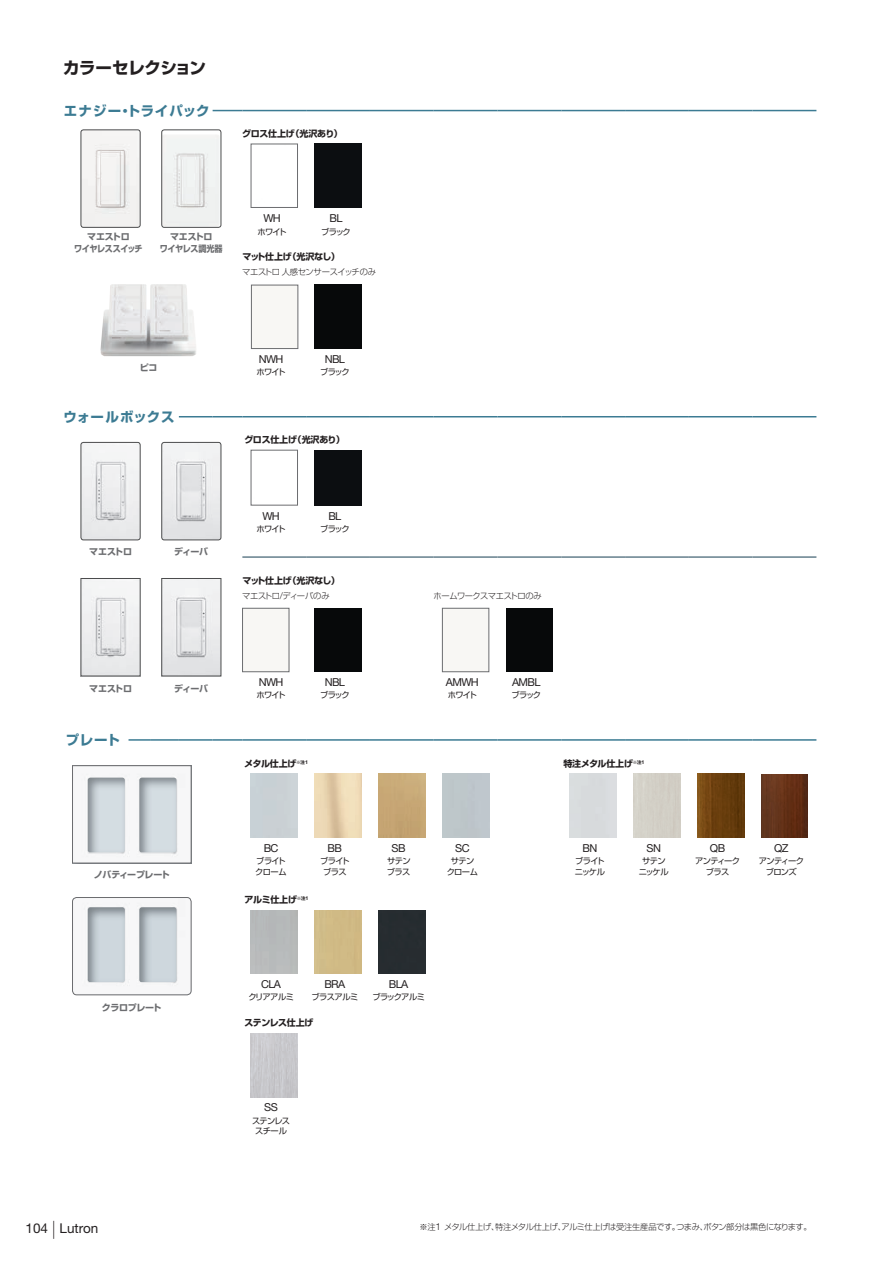
<style>
.page{position:relative;width:893px;height:1263px;background:#fff}
.page>*{position:absolute;margin:0;border:0;box-sizing:border-box;transform-origin:0 0}
.t1{font:700 16.5px "Shin Go Pr 6";letter-spacing:-.03em;color:#231f20}
.t2{font:700 13.5px "Shin Go Pr 6";letter-spacing:.045em;color:#3c7b93}
.t3{font:13.5px "Helvetica Neue LT Std";color:#231f20}
.t4{font:700 13.5px "Shin Go Pr 6";letter-spacing:.015em;color:#3c7b93}
.t5{font:10.95px "Helvetica Neue LT Std";letter-spacing:-.055em;color:#231f20}
.t6{font:700 9px "Shin Go Pr 6";letter-spacing:-.025em;color:#231f20}
.t7{font:700 9px/12px "Shin Go Pr 6";letter-spacing:-.035em;color:#6c6d70;text-align:center}
.t8{font:700 9px "Shin Go Pr 6";letter-spacing:-.045em;color:#231f20}
.t9{font:8.25px/10.5px "Shin Go Pr 6";letter-spacing:-.085em;color:#231f20;text-align:center}
.t10{font:300 8.25px "Shin Go Pr 6";letter-spacing:-.04em;color:#231f20}
.t11{font:8.25px/10.5px "Shin Go Pr 6";letter-spacing:-.12em;color:#231f20}
.s1{font-family:"Helvetica Neue LT Std";font-size:9.45px}
.s2{font-weight:100;font-size:18px}
.s3{font-family:"Helvetica Neue LT Std";font-size:9.75px}
</style>
<div class="page">
<img style="left:81px;top:442px;width:59px;height:98px">
<div style="left:81px;top:442px;width:59px;height:98px;border:1px solid #4b4c4d;border-radius:3px"></div>
<img style="left:100px;top:284px;width:96px;height:72px">
<svg style="left:81px;top:578px;width:59px;height:98px"></svg>
<img style="left:162px;top:442px;width:59px;height:98px">
<div style="left:162px;top:442px;width:59px;height:98px;border:1px solid #4b4c4d;border-radius:3px"></div>
<img style="left:81px;top:130px;width:59px;height:97px">
<div style="left:81px;top:130px;width:59px;height:97px;border:1px solid #4b4c4d;border-radius:3px"></div>
<img style="left:162px;top:135px;width:57px;height:92px">
<div style="left:162px;top:130px;width:59px;height:97px;border:1px solid #4b4c4d;border-radius:3px"></div>
<svg style="left:161px;top:578px;width:60px;height:98px"></svg>
<img style="left:73px;top:897px;width:118px;height:98px">
<div style="left:72px;top:897px;width:119px;height:98px;border:1px solid #6c6d70;border-radius:4px"></div>
<svg style="left:72px;top:765px;width:120px;height:98px"></svg>
<hr style="left:242px;top:556px;width:64px;height:2px;background:#647f8c">
<hr style="left:306px;top:556px;width:64px;height:2px;background:#647f8c">
<hr style="left:370px;top:556px;width:64px;height:2px;background:#647f8c">
<hr style="left:434px;top:556px;width:63px;height:2px;background:#647f8c">
<hr style="left:497px;top:556px;width:64px;height:2px;background:#647f8c">
<hr style="left:561px;top:556px;width:64px;height:2px;background:#647f8c">
<hr style="left:625px;top:556px;width:64px;height:2px;background:#647f8c">
<hr style="left:689px;top:556px;width:64px;height:2px;background:#647f8c">
<hr style="left:753px;top:556px;width:63px;height:2px;background:#647f8c">
<svg style="left:213px;top:110px;width:29px;height:1px"></svg>
<hr style="left:242px;top:110px;width:64px;height:1px;background:#3c7b93">
<hr style="left:306px;top:110px;width:64px;height:1px;background:#3c7b93">
<hr style="left:370px;top:110px;width:64px;height:1px;background:#3c7b93">
<hr style="left:434px;top:110px;width:63px;height:1px;background:#3c7b93">
<hr style="left:497px;top:110px;width:64px;height:1px;background:#3c7b93">
<hr style="left:561px;top:110px;width:64px;height:1px;background:#3c7b93">
<hr style="left:625px;top:110px;width:64px;height:1px;background:#3c7b93">
<hr style="left:689px;top:110px;width:64px;height:1px;background:#3c7b93">
<hr style="left:753px;top:110px;width:63px;height:1px;background:#3c7b93">
<hr style="left:179px;top:416px;width:34px;height:1px;background:#3c7b93">
<svg style="left:213px;top:416px;width:29px;height:1px"></svg>
<hr style="left:242px;top:416px;width:64px;height:1px;background:#3c7b93">
<hr style="left:306px;top:416px;width:64px;height:1px;background:#3c7b93">
<hr style="left:370px;top:416px;width:64px;height:1px;background:#3c7b93">
<hr style="left:434px;top:416px;width:63px;height:1px;background:#3c7b93">
<hr style="left:497px;top:416px;width:64px;height:1px;background:#3c7b93">
<hr style="left:561px;top:416px;width:64px;height:1px;background:#3c7b93">
<hr style="left:625px;top:416px;width:64px;height:1px;background:#3c7b93">
<hr style="left:689px;top:416px;width:64px;height:1px;background:#3c7b93">
<hr style="left:753px;top:416px;width:63px;height:1px;background:#3c7b93">
<hr style="left:213px;top:739px;width:29px;height:2px;background:#3c7b93">
<hr style="left:242px;top:739px;width:64px;height:2px;background:#3c7b93">
<hr style="left:306px;top:739px;width:64px;height:2px;background:#3c7b93">
<hr style="left:370px;top:739px;width:64px;height:2px;background:#3c7b93">
<hr style="left:434px;top:739px;width:63px;height:2px;background:#3c7b93">
<hr style="left:497px;top:739px;width:64px;height:2px;background:#3c7b93">
<hr style="left:561px;top:739px;width:64px;height:2px;background:#3c7b93">
<hr style="left:625px;top:739px;width:64px;height:2px;background:#3c7b93">
<hr style="left:689px;top:739px;width:64px;height:2px;background:#3c7b93">
<hr style="left:753px;top:739px;width:63px;height:2px;background:#3c7b93">
<hr style="left:129px;top:739px;width:21px;height:2px;background:#3c7b93">
<hr style="left:150px;top:739px;width:29px;height:2px;background:#3c7b93">
<hr style="left:179px;top:739px;width:34px;height:2px;background:#3c7b93">
<div style="left:251px;top:144px;width:47px;height:64px;border:1px solid #6c6d70"></div>
<div style="left:315px;top:144px;width:46px;height:64px;background:#0c0e11"></div>
<div style="left:251px;top:285px;width:47px;height:64px;border:1px solid #6c6d70"></div>
<div style="left:315px;top:285px;width:46px;height:64px;background:#07090a"></div>
<div style="left:251px;top:450px;width:47px;height:55px;border:1px solid #6c6d70"></div>
<div style="left:315px;top:450px;width:46px;height:55px;background:#0c0e11"></div>
<div style="left:242px;top:608px;width:47px;height:64px;border:1px solid #6c6d70"></div>
<div style="left:315px;top:608px;width:46px;height:64px;background:#07090a"></div>
<div style="left:442px;top:608px;width:47px;height:64px;border:1px solid #6c6d70"></div>
<div style="left:506px;top:608px;width:47px;height:64px;background:#07090a"></div>
<img style="left:697px;top:774px;width:47px;height:64px">
<img style="left:761px;top:774px;width:47px;height:63px">
<div style="left:378px;top:910px;width:47px;height:64px;background:#272c30"></div>
<img style="left:251px;top:1033px;width:47px;height:64px">
<h1 class="t1" style="left:63px;top:55px;width:144px">カラーセレクション</h1>
<h2 class="t2" style="left:64px;top:100px;width:147px">エナジー・トライパック</h2>
<p class="t6" style="left:242px;top:127px;width:102px">グロス仕上げ（光沢あり）</p>
<p class="t7" style="left:74px;top:230px;width:70px">マエストロ<br>ワイヤレススイッチ</p>
<p class="t7" style="left:160px;top:230px;width:64px">マエストロ<br>ワイヤレス調光器</p>
<h3 class="t5" style="left:263px;top:212px;width:19px">WH</h3>
<h3 class="t5" style="left:329px;top:212px;width:14px">BL</h3>
<p class="t9" style="left:258px;top:226px;width:31px">ホワイト</p>
<p class="t9" style="left:321px;top:226px;width:31px">ブラック</p>
<p class="t6" style="left:242px;top:250px;width:99px">マット仕上げ（光沢なし）</p>
<p class="t10" style="left:242px;top:265px;width:135px">マエストロ人感センサースイッチのみ</p>
<p class="t7" style="left:140px;top:361px;width:19px">ピコ</p>
<h2 class="t4" style="left:64px;top:406px;width:113px">ウォールボックス</h2>
<p class="t7" style="left:89px;top:545px;width:44px">マエストロ</p>
<p class="t7" style="left:174px;top:545px;width:35px">ディーバ</p>
<h3 class="t5" style="left:259px;top:352px;width:26px">NWH</h3>
<h3 class="t5" style="left:325px;top:352px;width:22px">NBL</h3>
<p class="t9" style="left:256px;top:366px;width:31px">ホワイト</p>
<p class="t9" style="left:320px;top:366px;width:31px">ブラック</p>
<p class="t6" style="left:244px;top:433px;width:102px">グロス仕上げ（光沢あり）</p>
<h3 class="t5" style="left:262px;top:510px;width:19px">WH</h3>
<h3 class="t5" style="left:328px;top:510px;width:14px">BL</h3>
<p class="t9" style="left:256px;top:523px;width:31px">ホワイト</p>
<p class="t9" style="left:320px;top:523px;width:31px">ブラック</p>
<p class="t6" style="left:242px;top:573px;width:99px">マット仕上げ（光沢なし）</p>
<p class="t10" style="left:242px;top:589px;width:89px">マエストロ<span class="s1">/</span>ディーバのみ</p>
<p class="t10" style="left:433px;top:589px;width:110px">ホームワークスマエストロのみ</p>
<p class="t7" style="left:89px;top:682px;width:44px">マエストロ</p>
<h2 class="t2" style="left:66px;top:729px;width:56px">プレート</h2>
<p class="t7" style="left:174px;top:682px;width:35px">ディーバ</p>
<p class="t7" style="left:94px;top:868px;width:77px">ノバティープレート</p>
<p class="t7" style="left:102px;top:1001px;width:61px">クラロプレート</p>
<h3 class="t5" style="left:259px;top:676px;width:26px">NWH</h3>
<h3 class="t5" style="left:325px;top:676px;width:22px">NBL</h3>
<h3 class="t5" style="left:446px;top:676px;width:34px">AMWH</h3>
<h3 class="t5" style="left:512px;top:676px;width:30px">AMBL</h3>
<p class="t9" style="left:256px;top:689px;width:31px">ホワイト</p>
<p class="t9" style="left:320px;top:689px;width:31px">ブラック</p>
<p class="t9" style="left:448px;top:689px;width:31px">ホワイト</p>
<p class="t9" style="left:511px;top:689px;width:31px">ブラック</p>
<p class="t6" style="left:244px;top:756px;width:65px">メタル仕上げ<sup>※注</sup><sup>1</sup></p>
<p class="t6" style="left:563px;top:756px;width:83px">特注メタル仕上げ<sup>※注</sup><sup>1</sup></p>
<h3 class="t5" style="left:264px;top:841px;width:16px">BC</h3>
<h3 class="t5" style="left:328px;top:841px;width:16px">BB</h3>
<h3 class="t5" style="left:392px;top:841px;width:16px">SB</h3>
<h3 class="t5" style="left:455px;top:841px;width:16px">SC</h3>
<h3 class="t5" style="left:583px;top:841px;width:16px">BN</h3>
<h3 class="t5" style="left:647px;top:841px;width:16px">SN</h3>
<h3 class="t5" style="left:710px;top:841px;width:17px">QB</h3>
<h3 class="t5" style="left:774px;top:841px;width:16px">QZ</h3>
<p class="t9" style="left:255px;top:855px;width:33px;text-align:left">ブライトクローム</p>
<p class="t9" style="left:320px;top:855px;width:31px">ブライトブラス</p>
<p class="t9" style="left:387px;top:855px;width:25px;text-align:left">サテンブラス</p>
<p class="t9" style="left:447px;top:855px;width:33px">サテンクローム</p>
<p class="t11" style="left:575px;top:855px;width:32px">ブライトニッケル</p>
<p class="t9" style="left:639px;top:855px;width:32px">サテンニッケル</p>
<p class="t9" style="left:695px;top:855px;width:46px">アンティークブラス</p>
<p class="t9" style="left:759px;top:855px;width:46px">アンティークブロンズ</p>
<p class="t6" style="left:244px;top:892px;width:65px">アルミ仕上げ<sup>※注</sup><sup>1</sup></p>
<h3 class="t5" style="left:261px;top:977px;width:21px">CLA</h3>
<h3 class="t5" style="left:324px;top:977px;width:22px">BRA</h3>
<h3 class="t5" style="left:389px;top:977px;width:21px">BLA</h3>
<p class="t9" style="left:248px;top:991px;width:47px">クリアアルミ</p>
<p class="t9" style="left:312px;top:991px;width:48px">ブラスアルミ</p>
<p class="t9" style="left:372px;top:991px;width:54px">ブラックアルミ</p>
<p class="t8" style="left:244px;top:1015px;width:71px">ステンレス仕上げ</p>
<h3 class="t5" style="left:264px;top:1101px;width:15px">SS</h3>
<p class="t9" style="left:252px;top:1114px;width:40px">ステンレススチール</p>
<h2 class="t3" style="left:26px;top:1220px;width:74px">104 <span class="s2">|</span> Lutron</h2>
<p class="t10" style="left:419px;top:1220px;width:394px">※注<span class="s3">1</span> メタル仕上げ、特注メタル仕上げ、アルミ仕上げは受注生産品です。つまみ、ボタン部分は黒色になります。</p>
</div>
